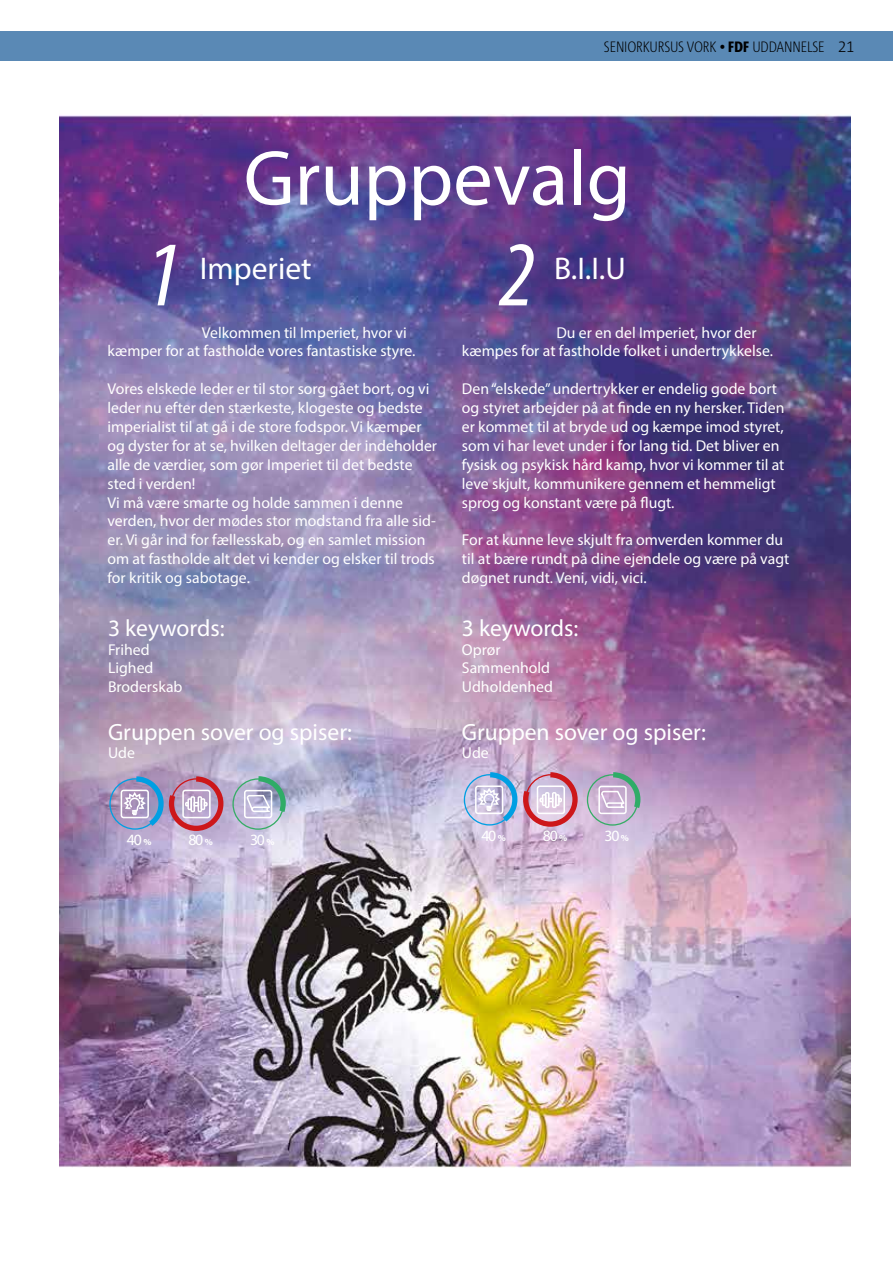
<style>
.page{position:relative;width:893px;height:1263px;background:#fff}
.page>*{position:absolute;margin:0;border:0;box-sizing:border-box;transform-origin:0 0}
.t1{font:italic condensed 93.15px "Myriad Pro";color:#fff}
.t2{font:78.75px "Myriad Pro";color:#fff}
.t3{font:31.5px "Myriad Pro";color:#fff}
.t4{font:23.55px "Myriad Pro";color:#fff}
.t5{font:15.75px/18.9px "Myriad Pro";color:#fff}
.t6{font:300 15px "Corpid C1 s Cd";letter-spacing:-.03em;color:#000}
.s1{font-weight:800}
.s2{font-family:"Corpid C1 s"}
.s3{font-weight:700;font-size:9.15px}
</style>
<div class="page">
<div style="left:0;top:32px;width:893px;height:29px;background:#5a89b5"></div>
<img style="left:59px;top:114px;width:792px;height:1053px">
<div style="left:587px;top:774px;width:51px;height:52px;border:1px solid #36ad66;border-radius:50%"></div>
<svg style="left:598px;top:769px;width:45px;height:45px;background:#b7b2c4"></svg>
<svg style="left:475px;top:769px;width:106px;height:61px;background:#c5afc9"></svg>
<div style="left:232px;top:778px;width:52px;height:52px;border:1px solid #36ad66;border-radius:50%"></div>
<svg style="left:244px;top:773px;width:44px;height:45px;background:#a8b9c7"></svg>
<svg style="left:121px;top:773px;width:106px;height:61px;background:#b199b9"></svg>
<p class="t6" style="left:604px;top:37px;width:252px">SENIORKURSUS VORK • <span class="s1">FDF</span> UDDANNELSE <span class="s2">21</span></p>
<h1 class="t1" style="left:145px;top:218px;width:37px">1</h1>
<h2 class="t2" style="left:244px;top:130px;width:389px">Gruppevalg</h2>
<h3 class="t3" style="left:200px;top:249px;width:113px">Imperiet</h3>
<h1 class="t1" style="left:499px;top:218px;width:37px">2</h1>
<h3 class="t3" style="left:554px;top:249px;width:73px">B.I.I.U</h3>
<p class="t5" style="left:107px;top:322px;width:309px;text-indent:94px">Velkommen til Imperiet, hvor vi kæmper for at fastholde vores fantastiske styre.</p>
<p class="t5" style="left:107px;top:379px;width:331px">Vores elskede leder er til stor sorg gået bort, og vi leder nu efter den stærkeste, klogeste og bedste imperialist til at gå i de store fodspor. Vi kæmper og dyster for at se, hvilken deltager der indeholder alle de værdier, som gør Imperiet til det bedste sted i verden!<br>Vi må være smarte og holde sammen i denne verden, hvor der mødes stor modstand fra alle sid&shy;er. Vi går ind for fællesskab, og en samlet mission om at fastholde alt det vi kender og elsker til trods for kritik og sabotage.</p>
<h3 class="t4" style="left:108px;top:613px;width:118px">3 keywords:</h3>
<p class="t5" style="left:108px;top:639px;width:76px">Frihed<br>Lighed<br>Broderskab</p>
<h3 class="t4" style="left:108px;top:717px;width:246px">Gruppen sover og spiser:</h3>
<p class="t5" style="left:108px;top:743px;width:28px">Ude</p>
<p class="t5" style="left:462px;top:322px;width:313px;text-indent:94px">Du er en del Imperiet, hvor der kæmpes for at fastholde folket i undertrykkelse.</p>
<p class="t5" style="left:462px;top:379px;width:324px">Den “elskede” undertrykker er endelig gode bort og styret arbejder på at finde en ny hersker. Tiden er kommet til at bryde ud og kæmpe imod styret, som vi har levet under i for lang tid. Det bliver en fysisk og psykisk hård kamp, hvor vi kommer til at leve skjult, kommunikere gennem et hemmeligt sprog og konstant være på flugt.</p>
<p class="t5" style="left:462px;top:530px;width:329px">For at kunne leve skjult fra omverden kommer du til at bære rundt på dine ejendele og være på vagt døgnet rundt. Veni, vidi, vici.</p>
<h3 class="t4" style="left:462px;top:613px;width:118px">3 keywords:</h3>
<p class="t5" style="left:462px;top:639px;width:93px">Oprør<br>Sammenhold<br>Udholdenhed</p>
<h3 class="t4" style="left:462px;top:717px;width:246px">Gruppen sover og spiser:</h3>
<p class="t5" style="left:462px;top:743px;width:28px">Ude</p>
<p class="t5" style="left:127px;top:830px;width:26px">40 <span class="s3">%</span></p>
<p class="t5" style="left:188px;top:830px;width:26px">80 <span class="s3">%</span></p>
<p class="t5" style="left:250px;top:830px;width:26px">30 <span class="s3">%</span></p>
<p class="t5" style="left:481px;top:826px;width:26px">40 <span class="s3">%</span></p>
<p class="t5" style="left:543px;top:826px;width:26px">80 <span class="s3">%</span></p>
<p class="t5" style="left:604px;top:826px;width:26px">30 <span class="s3">%</span></p>
</div>
